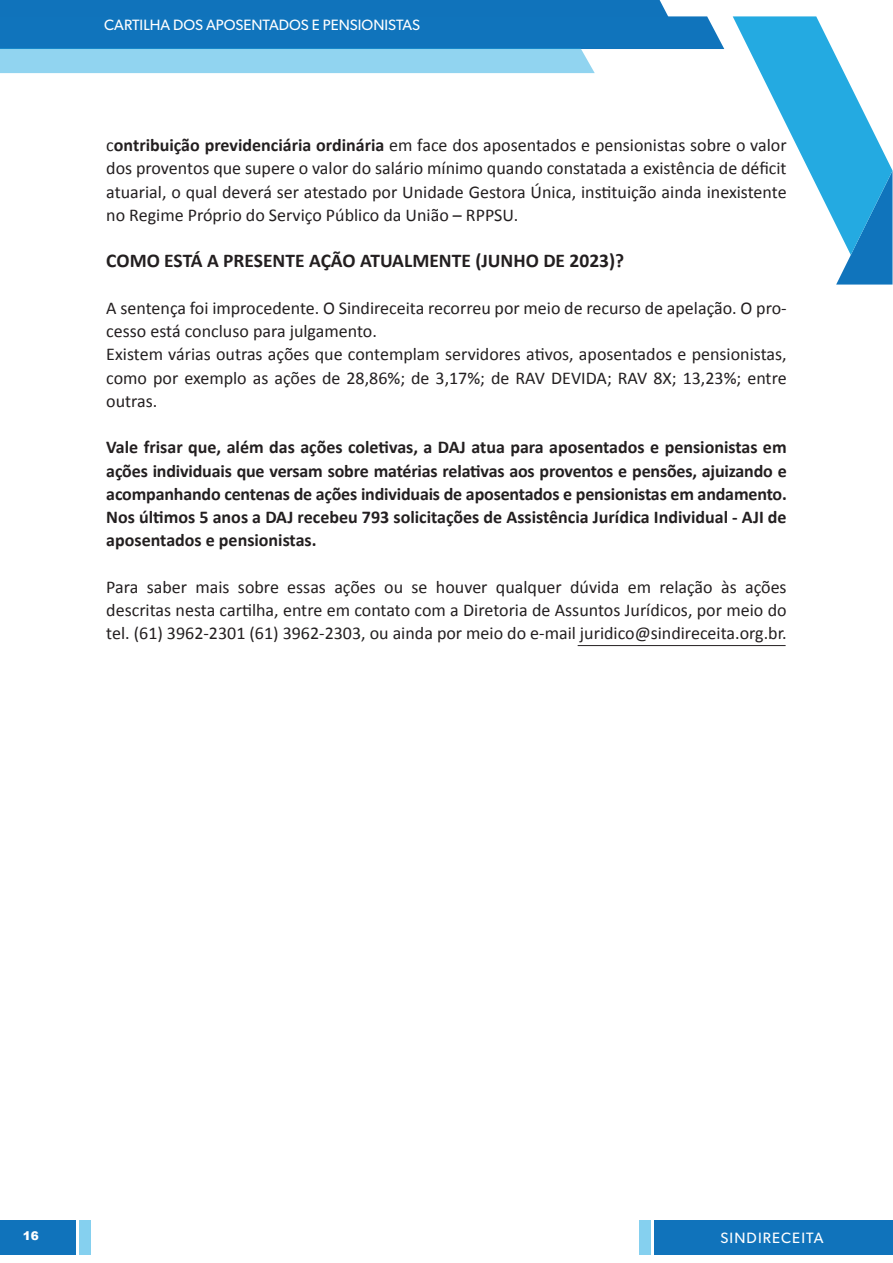
<style>
.page{position:relative;width:893px;height:1263px;background:#fff}
.page>*{position:absolute;margin:0;border:0;box-sizing:border-box;transform-origin:0 0}
.t1{font:700 19.5px "Calibri";color:#231f20}
.t2{font:18px/23.2px "Calibri";color:#231f20;text-align:justify}
.t3{font:700 18px/23.2px "Calibri";color:#231f20;text-align:justify}
.t4{font:15px "Gibson";color:#fff}
.t5{font:15px "Gibson";letter-spacing:.075em;color:#fff}
.t6{font:900 12px "Arial";color:#fff}
.s1{font-weight:700}
</style>
<div class="page">
<div style="left:0;top:1220px;width:76px;height:35px;background:#1073bb"></div>
<div style="left:79px;top:1220px;width:11px;height:35px;background:#85d0ef"></div>
<div style="left:655px;top:1220px;width:238px;height:35px;background:#1073bb"></div>
<div style="left:639px;top:1220px;width:12px;height:35px;background:#85d0ef"></div>
<svg style="left:733px;top:16px;width:159px;height:269px"></svg>
<svg style="left:0;top:0;width:724px;height:73px;background:#4699cf"></svg>
<hr style="left:578px;top:645px;width:208px;height:1px;background:#231f20">
<p class="t4" style="left:104px;top:16px;width:317px">CARTILHA DOS APOSENTADOS E PENSIONISTAS</p>
<p class="t2" style="left:106px;top:133px;width:682px">c<span class="s1">ontribuição previdenciária ordinária</span> em face dos aposentados e pensionistas sobre o valor dos proventos que supere o valor do salário mínimo quando constatada a existência de déficit atuarial, o qual deverá ser atestado por Unidade Gestora Única, instituição ainda inexistente no Regime Próprio do Serviço Público da União – RPPSU.</p>
<p class="t1" style="left:106px;top:248px;width:519px">COMO ESTÁ A PRESENTE AÇÃO ATUALMENTE (JUNHO DE 2023)?</p>
<p class="t2" style="left:106px;top:296px;width:682px;text-align:left">A sentença foi improcedente. O Sindireceita recorreu por meio de recurso de apelação. O pro&shy;cesso está concluso para julgamento.<br>Existem várias outras ações que contemplam servidores ativos, aposentados e pensionistas, como por exemplo as ações de 28,86%; de 3,17%; de RAV DEVIDA; RAV 8X; 13,23%; entre outras.</p>
<p class="t3" style="left:106px;top:436px;width:682px">Vale frisar que, além das ações coletivas, a DAJ atua para aposentados e pensionistas em ações individuais que versam sobre matérias relativas aos proventos e pensões, ajuizando e acompanhando centenas de ações individuais de aposentados e pensionistas em andamento.<br>Nos últimos 5 anos a DAJ recebeu 793 solicitações de Assistência Jurídica Individual - AJI de aposentados e pensionistas.</p>
<p class="t2" style="left:106px;top:575px;width:682px">Para saber mais sobre essas ações ou se houver qualquer dúvida em relação às ações descritas nesta cartilha, entre em contato com a Diretoria de Assuntos Jurídicos, por meio do tel. (61) 3962-2301 (61) 3962-2303, ou ainda por meio do e-mail juridico@sindireceita.org.br.</p>
<p class="t6" style="left:23px;top:1227px;width:18px">16</p>
<p class="t5" style="left:720px;top:1229px;width:105px">SINDIRECEITA</p>
</div>
